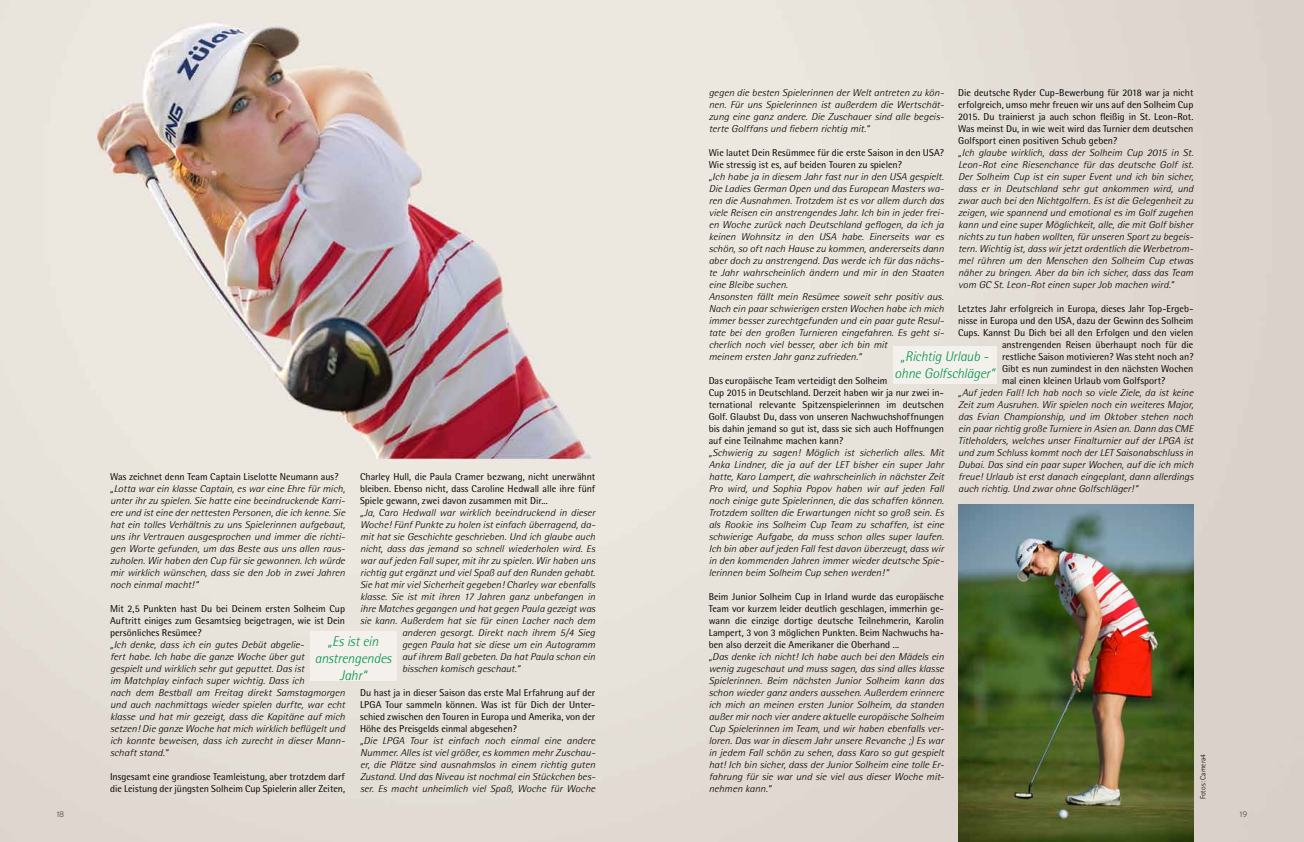
<style>
.page{position:relative;width:1304px;height:842px;background:#fff}
.page>*{position:absolute;margin:0;border:0;box-sizing:border-box;transform-origin:0 0}
.t1{font:italic 300 14px/16.8px "Rotis Semi Sans";letter-spacing:-.01em;color:#009247;text-align:center}
.t2{font:italic 300 10px/12px "Rotis Semi Sans";letter-spacing:-.005em;color:#000;text-align:justify;scale:1.1 1}
.t3{font:10px/12px "Rotis Semi Sans";color:#000;text-align:justify}
.t4{font:italic 300 10px/12px "Rotis Semi Sans";letter-spacing:-.005em;color:#000;text-align:justify;scale:1.09 1}
.t5{font:300 8px "Interstate";color:#58595b}
.t6{font:300 7.5px "Rotis Sans Serif";letter-spacing:.01em;color:#000}
</style>
<div class="page">
<img style="left:0;top:0;width:1304px;height:842px">
<img style="left:958px;top:504px;width:235px;height:338px">
<div style="left:893px;top:346px;width:103px;height:38px;background:#f4f1ed"></div>
<div style="left:310px;top:632px;width:86px;height:49px;background:#f4f1ed"></div>
<p class="t3" style="left:110px;top:471px;width:230px">Was zeichnet denn Team Captain Liselotte Neumann aus?</p>
<p class="t2" style="left:110px;top:483px;width:215px">„Lotta war ein klasse Captain, es war eine Ehre für mich, unter ihr zu spielen. Sie hatte eine beeindruckende Karri&shy;ere und ist eine der nettesten Personen, die ich kenne. Sie hat ein tolles Verhältnis zu uns Spielerinnen aufgebaut, uns ihr Vertrauen ausgesprochen und immer die richti&shy;gen Worte gefunden, um das Beste aus uns allen raus&shy;zuholen. Wir haben den Cup für sie gewonnen. Ich würde mir wirklich wünschen, dass sie den Job in zwei Jahren noch einmal macht!“</p>
<p class="t3" style="left:110px;top:603px;width:237px">Mit 2,5 Punkten hast Du bei Deinem ersten Solheim Cup Auftritt einiges zum Gesamtsieg beigetragen, wie ist Dein persönliches Resümee?</p>
<p class="t2" style="left:110px;top:639px;width:215px;text-align:left">„Ich denke, dass ich ein gutes Debüt abgelie-<br>fert habe. Ich habe die ganze Woche über gut<br>gespielt und wirklich sehr gut geputtet. Das ist<br>im Matchplay einfach super wichtig. Dass ich<br>nach dem Bestball am Freitag direkt Samstagmorgen und auch nachmittags wieder spielen durfte, war echt klasse und hat mir gezeigt, dass die Kapitäne auf mich setzen! Die ganze Woche hat mich wirklich beflügelt und ich konnte beweisen, dass ich zurecht in dieser Mann&shy;schaft stand.“</p>
<p class="t3" style="left:110px;top:771px;width:237px">Insgesamt eine grandiose Teamleistung, aber trotzdem darf die Leistung der jüngsten Solheim Cup Spielerin aller Zeiten,</p>
<p class="t3" style="left:360px;top:471px;width:237px">Charley Hull, die Paula Cramer bezwang, nicht unerwähnt bleiben. Ebenso nicht, dass Caroline Hedwall alle ihre fünf Spiele gewann, zwei davon zusammen mit Dir...</p>
<p class="t4" style="left:360px;top:507px;width:217px">„Ja, Caro Hedwall war wirklich beeindruckend in dieser</p>
<p class="t4" style="left:360px;top:519px;width:217px">Woche! Fünf Punkte zu holen ist einfach überragend, da-</p>
<p class="t4" style="left:360px;top:531px;width:217px">mit hat sie Geschichte geschrieben. Und ich glaube auch</p>
<p class="t4" style="left:360px;top:543px;width:217px">nicht, dass das jemand so schnell wiederholen wird. Es</p>
<p class="t4" style="left:360px;top:555px;width:217px">war auf jeden Fall super, mit ihr zu spielen. Wir haben uns</p>
<p class="t4" style="left:360px;top:567px;width:217px">richtig gut ergänzt und viel Spaß auf den Runden gehabt.</p>
<p class="t4" style="left:360px;top:579px;width:217px">Sie hat mir viel Sicherheit gegeben! Charley war ebenfalls</p>
<p class="t4" style="left:360px;top:591px;width:217px">klasse. Sie ist mit ihren 17 Jahren ganz unbefangen in</p>
<p class="t4" style="left:360px;top:603px;width:217px">ihre Matches gegangen und hat gegen Paula gezeigt was</p>
<p class="t4" style="left:360px;top:615px;width:217px">sie kann. Außerdem hat sie für einen Lacher nach dem</p>
<p class="t4" style="left:402px;top:627px;width:179px">anderen gesorgt. Direkt nach ihrem 5/4 Sieg</p>
<p class="t4" style="left:402px;top:639px;width:179px">gegen Paula hat sie diese um ein Autogramm</p>
<p class="t4" style="left:402px;top:651px;width:179px">auf ihrem Ball gebeten. Da hat Paula schon ein</p>
<p class="t4" style="left:402px;top:663px;width:110px">bisschen komisch geschaut.“</p>
<p class="t3" style="left:360px;top:687px;width:237px">Du hast ja in dieser Saison das erste Mal Erfahrung auf der LPGA Tour sammeln können. Was ist für Dich der Unter&shy;schied zwischen den Touren in Europa und Amerika, von der Höhe des Preisgelds einmal abgesehen?</p>
<p class="t2" style="left:360px;top:735px;width:215px">„Die LPGA Tour ist einfach noch einmal eine andere Nummer. Alles ist viel größer, es kommen mehr Zuschau&shy;er, die Plätze sind ausnahmslos in einem richtig guten Zustand. Und das Niveau ist nochmal ein Stückchen bes&shy;ser. Es macht unheimlich viel Spaß, Woche für Woche</p>
<h1 class="t1" style="left:315px;top:633px;width:78px">„Es ist ein anstrengendes<br>Jahr“</h1>
<p class="t2" style="left:709px;top:87px;width:215px">gegen die besten Spielerinnen der Welt antreten zu kön&shy;nen. Für uns Spielerinnen ist außerdem die Wertschät&shy;zung eine ganz andere. Die Zuschauer sind alle begeis&shy;terte Golffans und fiebern richtig mit.“</p>
<p class="t3" style="left:709px;top:147px;width:237px">Wie lautet Dein Resümmee für die erste Saison in den USA?<br>Wie stressig ist es, auf beiden Touren zu spielen?</p>
<p class="t2" style="left:709px;top:171px;width:215px;text-align:left">„Ich habe ja in diesem Jahr fast nur in den USA gespielt.<br>Die Ladies German Open und das European Masters wa&shy;ren die Ausnahmen. Trotzdem ist es vor allem durch das viele Reisen ein anstrengendes Jahr. Ich bin in jeder frei&shy;en Woche zurück nach Deutschland geflogen, da ich ja keinen Wohnsitz in den USA habe. Einerseits war es schön, so oft nach Hause zu kommen, andererseits dann aber doch zu anstrengend. Das werde ich für das nächs&shy;te Jahr wahrscheinlich ändern und mir in den Staaten eine Bleibe suchen.<br>Ansonsten fällt mein Resümee soweit sehr positiv aus.<br>Nach ein paar schwierigen ersten Wochen habe ich mich immer besser zurechtgefunden und ein paar gute Resul&shy;tate bei den großen Turnieren eingefahren. Es geht si&shy;cherlich noch viel besser, aber ich bin mit<br>meinem ersten Jahr ganz zufrieden.“</p>
<p class="t3" style="left:709px;top:375px;width:237px;text-align:left">Das europäische Team verteidigt den Solheim<br>Cup 2015 in Deutschland. Derzeit haben wir ja nur zwei in&shy;ternational relevante Spitzenspielerinnen im deutschen Golf. Glaubst Du, dass von unseren Nachwuchshoffnungen bis dahin jemand so gut ist, dass sie sich auch Hoffnungen auf eine Teilnahme machen kann?</p>
<p class="t2" style="left:709px;top:447px;width:215px">„Schwierig zu sagen! Möglich ist sicherlich alles. Mit Anka Lindner, die ja auf der LET bisher ein super Jahr hatte, Karo Lampert, die wahrscheinlich in nächster Zeit Pro wird, und Sophia Popov haben wir auf jeden Fall noch einige gute Spielerinnen, die das schaffen können.<br>Trotzdem sollten die Erwartungen nicht so groß sein. Es als Rookie ins Solheim Cup Team zu schaffen, ist eine schwierige Aufgabe, da muss schon alles super laufen.<br>Ich bin aber auf jeden Fall fest davon überzeugt, dass wir in den kommenden Jahren immer wieder deutsche Spie&shy;lerinnen beim Solheim Cup sehen werden!“</p>
<p class="t3" style="left:709px;top:591px;width:237px">Beim Junior Solheim Cup in Irland wurde das europäische Team vor kurzem leider deutlich geschlagen, immerhin ge&shy;wann die einzige dortige deutsche Teilnehmerin, Karolin Lampert, 3 von 3 möglichen Punkten. Beim Nachwuchs ha&shy;ben also derzeit die Amerikaner die Oberhand ...</p>
<p class="t2" style="left:709px;top:651px;width:215px">„Das denke ich nicht! Ich habe auch bei den Mädels ein wenig zugeschaut und muss sagen, das sind alles klasse Spielerinnen. Beim nächsten Junior Solheim kann das schon wieder ganz anders aussehen. Außerdem erinnere ich mich an meinen ersten Junior Solheim, da standen außer mir noch vier andere aktuelle europäische Solheim Cup Spielerinnen im Team, und wir haben ebenfalls ver&shy;loren. Das war in diesem Jahr unsere Revanche ;) Es war in jedem Fall schön zu sehen, dass Karo so gut gespielt hat! Ich bin sicher, dass der Junior Solheim eine tolle Er&shy;fahrung für sie war und sie viel aus dieser Woche mit&shy;nehmen kann.“</p>
<p class="t3" style="left:958px;top:87px;width:237px">Die deutsche Ryder Cup-Bewerbung für 2018 war ja nicht erfolgreich, umso mehr freuen wir uns auf den Solheim Cup 2015. Du trainierst ja auch schon fleißig in St. Leon-Rot.<br>Was meinst Du, in wie weit wird das Turnier dem deutschen Golfsport einen positiven Schub geben?</p>
<p class="t4" style="left:958px;top:147px;width:217px">„Ich glaube wirklich, dass der Solheim Cup 2015 in St.<br>Leon-Rot eine Riesenchance für das deutsche Golf ist.<br>Der Solheim Cup ist ein super Event und ich bin sicher, dass er in Deutschland sehr gut ankommen wird, und zwar auch bei den Nichtgolfern. Es ist die Gelegenheit zu zeigen, wie spannend und emotional es im Golf zugehen kann und eine super Möglichkeit, alle, die mit Golf bisher nichts zu tun haben wollten, für unseren Sport zu begeis&shy;tern. Wichtig ist, dass wir jetzt ordentlich die Werbetrom&shy;mel rühren um den Menschen den Solheim Cup etwas näher zu bringen. Aber da bin ich sicher, dass das Team vom GC St. Leon-Rot einen super Job machen wird.“</p>
<p class="t3" style="left:958px;top:303px;width:237px">Letztes Jahr erfolgreich in Europa, dieses Jahr Top-Ergeb-</p>
<p class="t3" style="left:958px;top:315px;width:237px">nisse in Europa und den USA, dazu der Gewinn des Solheim</p>
<p class="t3" style="left:958px;top:327px;width:237px">Cups. Kannst Du Dich bei all den Erfolgen und den vielen</p>
<p class="t3" style="left:1002px;top:339px;width:193px">anstrengenden Reisen überhaupt noch für die</p>
<p class="t3" style="left:1002px;top:351px;width:193px">restliche Saison motivieren? Was steht noch an?</p>
<p class="t3" style="left:1002px;top:363px;width:193px">Gibt es nun zumindest in den nächsten Wochen</p>
<p class="t3" style="left:1002px;top:375px;width:165px">mal einen kleinen Urlaub vom Golfsport?</p>
<p class="t4" style="left:958px;top:387px;width:217px">„Auf jeden Fall! Ich hab noch so viele Ziele, da ist keine Zeit zum Ausruhen. Wir spielen noch ein weiteres Major, das Evian Championship, und im Oktober stehen noch ein paar richtig große Turniere in Asien an. Dann das CME Titleholders, welches unser Finalturnier auf der LPGA ist und zum Schluss kommt noch der LET Saisonabschluss in Dubai. Das sind ein paar super Wochen, auf die ich mich freue! Urlaub ist erst danach eingeplant, dann allerdings auch richtig. Und zwar ohne Golfschläger!“</p>
<h1 class="t1" style="left:895px;top:347px;width:102px">„Richtig Urlaub - ohne Golfschläger“</h1>
<p class="t6" style="left:1199px;top:799px;width:47px;rotate:-90deg">Fotos: Camera4</p>
<p class="t5" style="left:57px;top:810px;width:9px">18</p>
<p class="t5" style="left:1240px;top:810px;width:9px">19</p>
</div>
